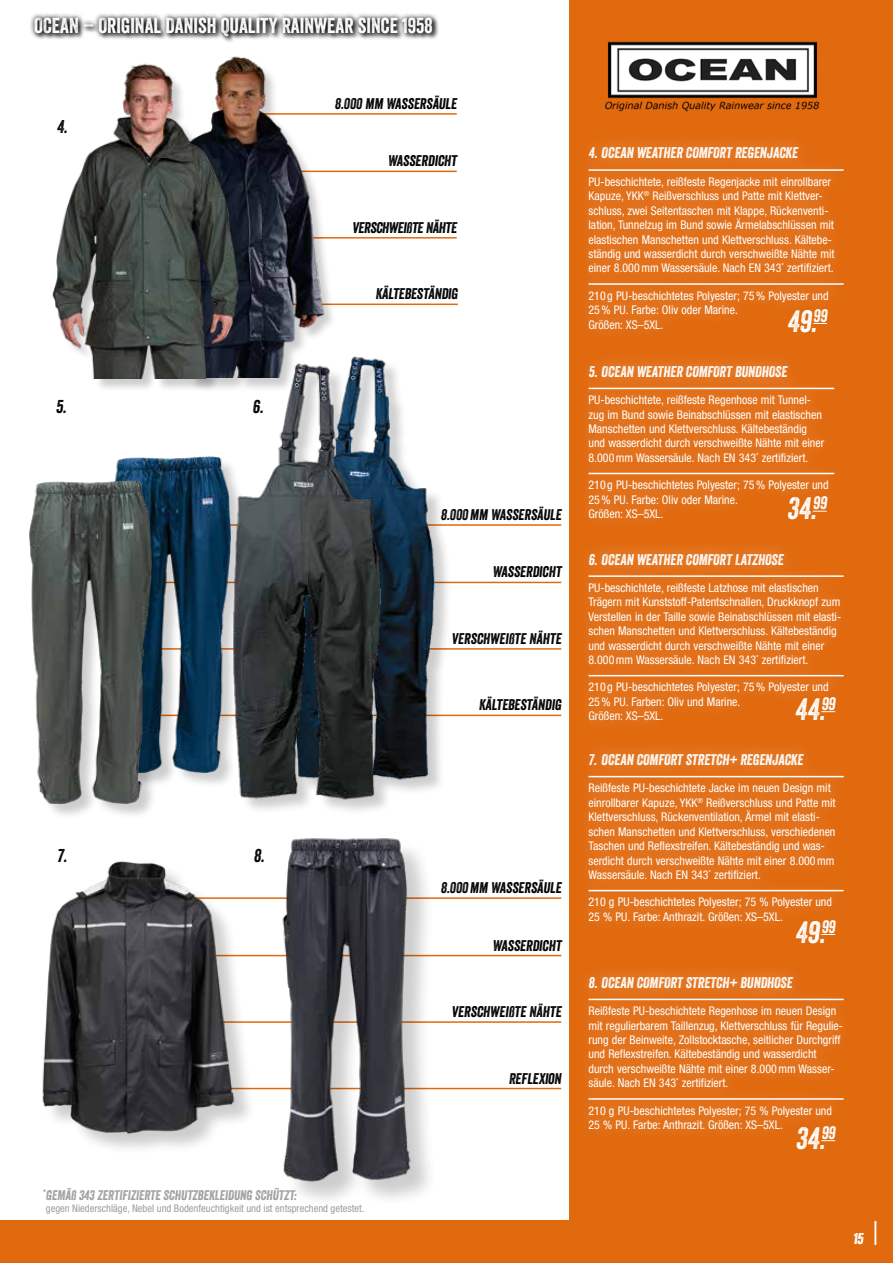
<style>
.page{position:relative;width:893px;height:1263px;background:#fff}
.page>*{position:absolute;margin:0;border:0;box-sizing:border-box;transform-origin:0 0}
.t1{font:italic 30px "Veneer";color:#fff}
.t2{font:21px "Veneer";color:#fff}
.t3{font:italic 18px "Veneer";color:#000}
.t4{font:italic 15px "Veneer";color:#000}
.t5{font:italic 15px "Veneer";color:#fff}
.t6{font:italic 15px "Veneer";letter-spacing:-.02em;color:#000}
.t7{font:italic 15px "Veneer Two";color:#fff}
.t8{font:italic 13.5px "Veneer";color:#9d9d9c}
.t9{font:condensed 12px/14.4px "Helvetica Neue LT";color:#fff}
.t10{font:condensed 10.5px "Helvetica Neue LT";color:#9d9d9c}
</style>
<div class="page">
<hr style="left:150px;top:715px;width:411px;height:1px;background:#e1690e">
<hr style="left:145px;top:582px;width:416px;height:1px;background:#e1690e">
<hr style="left:145px;top:648px;width:416px;height:2px;background:#e1690e">
<hr style="left:145px;top:524px;width:416px;height:2px;background:#e1690e">
<hr style="left:150px;top:1088px;width:411px;height:1px;background:#e1690e">
<hr style="left:145px;top:955px;width:416px;height:1px;background:#e1690e">
<hr style="left:145px;top:1021px;width:416px;height:2px;background:#e1690e">
<hr style="left:145px;top:897px;width:416px;height:2px;background:#e1690e">
<hr style="left:267px;top:304px;width:191px;height:1px;background:#e1690e">
<hr style="left:264px;top:171px;width:193px;height:1px;background:#e1690e">
<hr style="left:264px;top:237px;width:193px;height:2px;background:#e1690e">
<hr style="left:250px;top:113px;width:207px;height:2px;background:#e1690e">
<div style="left:293px;top:358px;width:159px;height:438px;background:#000;opacity:.2"></div>
<img style="left:352px;top:356px;width:92px;height:440px">
<div style="left:235px;top:366px;width:164px;height:450px;background:#000;opacity:.2"></div>
<img style="left:235px;top:358px;width:151px;height:446px">
<div style="left:112px;top:458px;width:135px;height:331px;background:#000;opacity:.2"></div>
<img style="left:112px;top:456px;width:119px;height:316px">
<div style="left:31px;top:482px;width:137px;height:338px;background:#000;opacity:.2"></div>
<img style="left:29px;top:481px;width:122px;height:322px">
<img style="left:42px;top:861px;width:205px;height:288px">
<div style="left:285px;top:840px;width:153px;height:368px;background:#000;opacity:.2"></div>
<img style="left:247px;top:809px;width:199px;height:374px">
<div style="left:152px;top:58px;width:185px;height:334px;background:#000;opacity:.2"></div>
<img style="left:265px;top:58px;width:62px;height:319px">
<div style="left:55px;top:66px;width:197px;height:326px;background:#000;opacity:.2"></div>
<img style="left:52px;top:56px;width:213px;height:322px">
<div style="left:0;top:1220px;width:893px;height:43px;background:#e1690e"></div>
<hr style="left:875px;top:1205px;width:1px;height:40px;background:#fff">
<div style="left:569px;top:0;width:324px;height:1221px;background:#e1690e"></div>
<div style="left:574px;top:132px;width:283px;height:212px;background:#e2701a"></div>
<hr style="left:588px;top:169px;width:256px;height:2px;background:#fff">
<hr style="left:588px;top:283px;width:256px;height:2px;background:#fff">
<svg style="left:813px;top:323px;width:14px;height:1px"></svg>
<div style="left:574px;top:350px;width:273px;height:183px;background:#e27019"></div>
<hr style="left:588px;top:388px;width:246px;height:1px;background:#fff">
<hr style="left:588px;top:473px;width:246px;height:1px;background:#fff">
<svg style="left:813px;top:511px;width:14px;height:1px"></svg>
<div style="left:574px;top:538px;width:283px;height:198px;background:#e2701a"></div>
<hr style="left:588px;top:575px;width:256px;height:2px;background:#fff">
<hr style="left:588px;top:675px;width:256px;height:1px;background:#fff">
<svg style="left:821px;top:711px;width:14px;height:1px"></svg>
<div style="left:574px;top:738px;width:283px;height:198px;background:#e2701a"></div>
<hr style="left:588px;top:776px;width:256px;height:1px;background:#fff">
<hr style="left:588px;top:890px;width:256px;height:1px;background:#fff">
<svg style="left:821px;top:934px;width:14px;height:1px"></svg>
<div style="left:574px;top:961px;width:283px;height:183px;background:#e2701a"></div>
<hr style="left:588px;top:999px;width:256px;height:1px;background:#fff">
<hr style="left:588px;top:1098px;width:256px;height:2px;background:#fff">
<svg style="left:821px;top:1140px;width:14px;height:1px"></svg>
<img style="left:605px;top:41px;width:215px;height:70px">
<div style="left:33px;top:16px;width:407px;height:27px;background:#000;opacity:.89"></div>
<svg style="left:30px;top:13px;width:407px;height:28px"></svg>
<h2 class="t2" style="left:34px;top:12px;width:400px">OCEAN – ORIGINAL DANISH QUALITY RAINWEAR SINCE 1958</h2>
<h3 class="t3" style="left:57px;top:115px;width:12px">4.</h3>
<h3 class="t3" style="left:56px;top:396px;width:12px">5.</h3>
<h3 class="t3" style="left:57px;top:845px;width:11px">7.</h3>
<h3 class="t3" style="left:253px;top:396px;width:12px">6.</h3>
<h3 class="t3" style="left:254px;top:845px;width:12px">8.</h3>
<p class="t4" style="left:335px;top:94px;width:123px">8.000 MM WASSERSÄULE</p>
<p class="t4" style="left:388px;top:152px;width:70px">WASSERDICHT</p>
<p class="t6" style="left:352px;top:218px;width:106px">VERSCHWEIßTE NÄHTE</p>
<p class="t4" style="left:375px;top:285px;width:84px">KÄLTEBESTÄNDIG</p>
<p class="t4" style="left:441px;top:505px;width:122px">8.000MM WASSERSÄULE</p>
<p class="t4" style="left:492px;top:563px;width:70px">WASSERDICHT</p>
<p class="t4" style="left:452px;top:629px;width:111px">VERSCHWEIßTE NÄHTE</p>
<p class="t4" style="left:479px;top:696px;width:84px">KÄLTEBESTÄNDIG</p>
<p class="t4" style="left:441px;top:879px;width:122px">8.000MM WASSERSÄULE</p>
<p class="t4" style="left:492px;top:936px;width:70px">WASSERDICHT</p>
<p class="t4" style="left:452px;top:1002px;width:111px">VERSCHWEIßTE NÄHTE</p>
<p class="t4" style="left:509px;top:1069px;width:54px">REFLEXION</p>
<p class="t8" style="left:43px;top:1186px;width:255px"><sup>*</sup>GEMÄß 343 ZERTIFIZIERTE SCHUTZBEKLEIDUNG SCHÜTZT:</p>
<p class="t10" style="left:46px;top:1202px;width:320px">gegen Niederschläge, Nebel und Bodenfeuchtigkeit und ist entsprechend getestet.</p>
<p class="t5" style="left:588px;top:144px;width:211px">4. OCEAN WEATHER COMFORT REGENJACKE</p>
<p class="t9" style="left:588px;top:174px;width:248px">PU-beschichtete, reißfeste Regenjacke mit einrollbarer Kapuze, YKK<sup>®</sup> Reißverschluss und Patte mit Klettver&shy;schluss, zwei Seitentaschen mit Klappe, Rückenventi&shy;lation, Tunnelzug im Bund sowie Ärmelabschlüssen mit elastischen Manschetten und Klettverschluss. Kältebe&shy;ständig und wasserdicht durch verschweißte Nähte mit einer 8.000mm Wassersäule. Nach EN 343<sup>*</sup> zertifiziert.</p>
<p class="t9" style="left:588px;top:288px;width:242px">210 g PU-beschichtetes Polyester; 75% Polyester und<br>25% PU. Farbe: Oliv oder Marine.<br>Größen: XS–5XL.</p>
<h1 class="t1" style="left:787px;top:303px;width:41px">49.<sup>99</sup></h1>
<p class="t5" style="left:588px;top:362px;width:200px">5. OCEAN WEATHER COMFORT BUNDHOSE</p>
<p class="t9" style="left:588px;top:393px;width:237px">PU-beschichtete, reißfeste Regenhose mit Tunnel&shy;zug im Bund sowie Beinabschlüssen mit elastischen Manschetten und Klettverschluss. Kältebeständig und wasserdicht durch verschweißte Nähte mit einer 8.000mm Wassersäule. Nach EN 343<sup>*</sup> zertifiziert.</p>
<p class="t9" style="left:588px;top:478px;width:242px">210 g PU-beschichtetes Polyester; 75% Polyester und<br>25% PU. Farbe: Oliv oder Marine.<br>Größen: XS–5XL.</p>
<h1 class="t1" style="left:787px;top:490px;width:41px">34.<sup>99</sup></h1>
<p class="t5" style="left:588px;top:550px;width:196px">6. OCEAN WEATHER COMFORT LATZHOSE</p>
<p class="t9" style="left:588px;top:580px;width:254px">PU-beschichtete, reißfeste Latzhose mit elastischen Trägern mit Kunststoff-Patentschnallen, Druckknopf zum Verstellen in der Taille sowie Beinabschlüssen mit elasti&shy;schen Manschetten und Klettverschluss. Kältebeständig und wasserdicht durch verschweißte Nähte mit einer 8.000mm Wassersäule. Nach EN 343<sup>*</sup> zertifiziert.</p>
<p class="t9" style="left:588px;top:680px;width:242px">210 g PU-beschichtetes Polyester; 75% Polyester und<br>25% PU. Farben: Oliv und Marine.<br>Größen: XS–5XL.</p>
<h1 class="t1" style="left:795px;top:691px;width:42px">44.<sup>99</sup></h1>
<p class="t5" style="left:588px;top:750px;width:216px">7. OCEAN COMFORT STRETCH+ REGENJACKE</p>
<p class="t9" style="left:588px;top:781px;width:249px">Reißfeste PU-beschichtete Jacke im neuen Design mit einrollbarer Kapuze, YKK<sup>®</sup> Reißverschluss und Patte mit Klettverschluss, Rückenventilation, Ärmel mit elasti&shy;schen Manschetten und Klettverschluss, verschiedenen Taschen und Reflexstreifen. Kältebeständig und was&shy;serdicht durch verschweißte Nähte mit einer 8.000mm Wassersäule. Nach EN 343<sup>*</sup> zertifiziert.</p>
<p class="t9" style="left:588px;top:895px;width:245px">210 g PU-beschichtetes Polyester; 75 % Polyester und<br>25 % PU. Farbe: Anthrazit. Größen: XS–5XL.</p>
<h1 class="t1" style="left:795px;top:914px;width:41px">49.<sup>99</sup></h1>
<p class="t5" style="left:588px;top:973px;width:205px">8. OCEAN COMFORT STRETCH+ BUNDHOSE</p>
<p class="t9" style="left:588px;top:1003px;width:256px">Reißfeste PU-beschichtete Regenhose im neuen Design mit regulierbarem Taillenzug, Klettverschluss für Regulie&shy;rung der Beinweite, Zollstocktasche, seitlicher Durchgriff und Reflexstreifen. Kältebeständig und wasserdicht durch verschweißte Nähte mit einer 8.000mm Wasser&shy;säule. Nach EN 343<sup>*</sup> zertifiziert.</p>
<p class="t9" style="left:588px;top:1103px;width:245px">210 g PU-beschichtetes Polyester; 75 % Polyester und<br>25 % PU. Farbe: Anthrazit. Größen: XS–5XL.</p>
<h1 class="t1" style="left:795px;top:1120px;width:41px">34.<sup>99</sup></h1>
<p class="t7" style="left:853px;top:1230px;width:12px">15</p>
</div>
